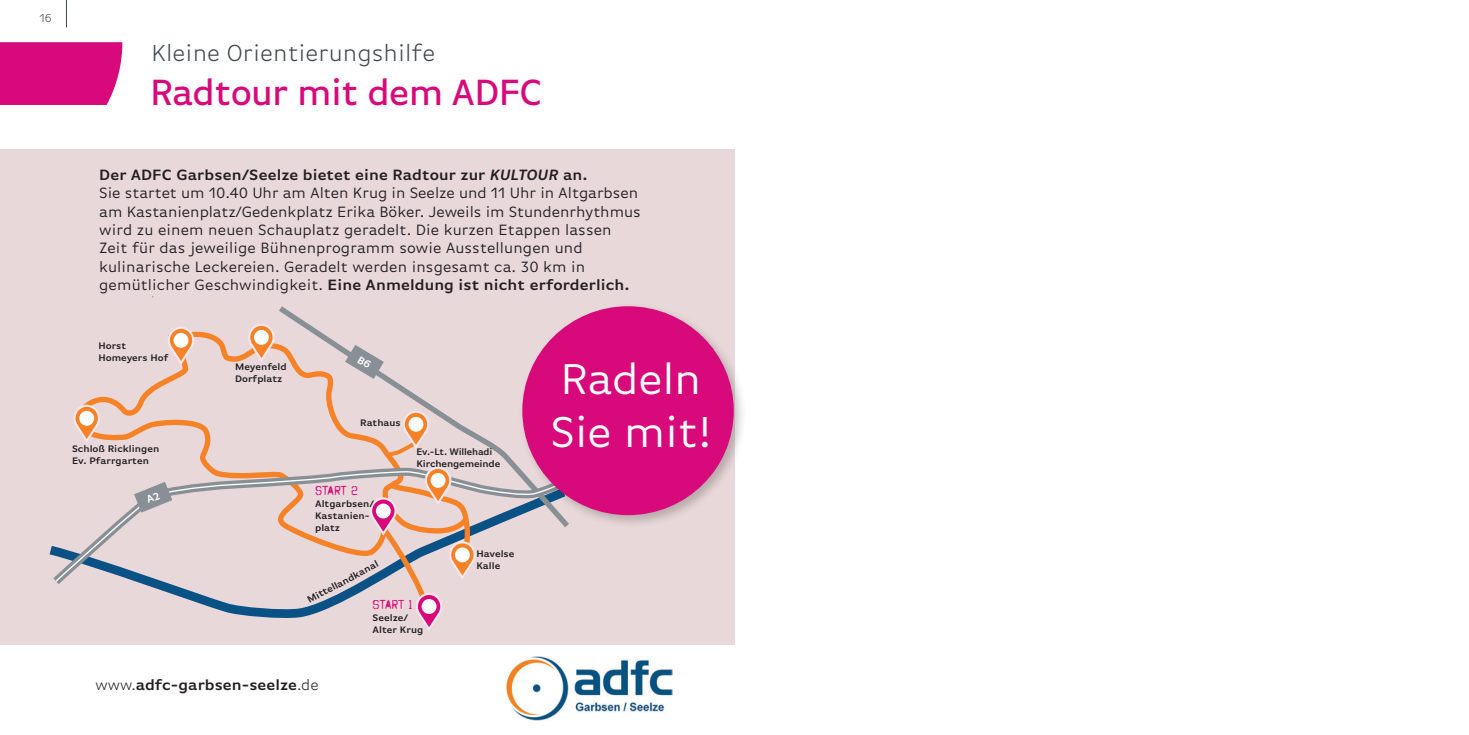
<style>
.page{position:relative;width:1469px;height:735px;background:#fff}
.page>*{position:absolute;margin:0;border:0;box-sizing:border-box;transform-origin:0 0}
.t1{font:45.5px/52.5px "Basic Gothic Pro";letter-spacing:-.01em;color:#fff}
.t2{font:500 38.5px "Basic Gothic Pro";letter-spacing:-.02em;color:#d7097b;scale:.96 1}
.t3{font:300 24.5px "Basic Gothic Pro";color:#41494e}
.t4{font:15.75px/18.4px "Basic Gothic Pro";color:#231f20}
.t5{font:600 15.75px "Basic Gothic Pro";color:#231f20}
.t6{font:13.12px "Octin Spraypaint A Rg";letter-spacing:-.01em;color:#d7097b}
.t7{font:300 12.25px "Basic Gothic Pro";color:#41494e}
.t8{font:600 9.97px/11.9px "Basic Gothic Pro";color:#231f20}
.t9{font:600 9.97px/11.9px "Basic Gothic Pro";color:#231f20;scale:.96 1}
.s1{font-weight:600}
.s2{font-weight:600;font-style:italic}
.s3{font-weight:300}
</style>
<div class="page">
<div style="left:0;top:149px;width:734px;height:495px;background:#e8d8d9"></div>
<svg style="left:66px;top:0;width:1px;height:27px"></svg>
<img style="left:506px;top:656px;width:166px;height:63px">
<svg style="left:158px;top:589px;width:208px;height:29px"></svg>
<svg style="left:86px;top:331px;width:161px;height:132px"></svg>
<svg style="left:276px;top:306px;width:239px;height:157px"></svg>
<svg style="left:49px;top:463px;width:469px;height:126px"></svg>
<svg style="left:55px;top:470px;width:463px;height:112px"></svg>
<div style="left:518px;top:302px;width:229px;height:226px;background:#231f20;opacity:.25"></div>
<div style="left:522px;top:306px;width:211px;height:209px;background:#d7097b;border-radius:50%"></div>
<div style="left:0;top:42px;width:122px;height:63px;background:#d7097b"></div>
<svg style="left:74px;top:403px;width:27px;height:45px"></svg>
<div style="left:79px;top:410px;width:15px;height:15px;background:#fff;border-radius:50%"></div>
<svg style="left:167px;top:327px;width:28px;height:43px"></svg>
<div style="left:173px;top:333px;width:15px;height:14px;background:#fff;border-radius:50%"></div>
<svg style="left:247px;top:324px;width:29px;height:38px"></svg>
<div style="left:254px;top:330px;width:15px;height:14px;background:#fff;border-radius:50%"></div>
<svg style="left:382px;top:409px;width:48px;height:49px"></svg>
<div style="left:408px;top:416px;width:15px;height:15px;background:#fff;border-radius:50%"></div>
<svg style="left:369px;top:465px;width:108px;height:165px"></svg>
<div style="left:430px;top:472px;width:15px;height:15px;background:#fff;border-radius:50%"></div>
<svg style="left:345px;top:344px;width:39px;height:34px"></svg>
<svg style="left:134px;top:481px;width:38px;height:31px"></svg>
<p class="t7" style="left:39px;top:11px;width:14px">16</p>
<h3 class="t3" style="left:151px;top:39px;width:285px">Kleine Orientierungshilfe</h3>
<h2 class="t2" style="left:150px;top:70px;width:410px">Radtour mit dem ADFC</h2>
<p class="t4" style="left:99px;top:165px;width:543px"><span class="s1">Der ADFC Garbsen/Seelze bietet eine Radtour zur</span> <span class="s2">KULTOUR</span> <span class="s1">an.<br></span>Sie startet um 10.40 Uhr am Alten Krug in Seelze und 11 Uhr in Altgarbsen am Kastanienplatz/Gedenkplatz Erika Böker. Jeweils im Stundenrhythmus wird zu einem neuen Schauplatz geradelt. Die kurzen Etappen lassen Zeit für das jeweilige Bühnenprogramm sowie Ausstellungen und kulinarische Leckereien. Geradelt werden insgesamt ca. 30 km in gemütlicher Geschwindigkeit. <span class="s1">Eine Anmeldung ist nicht erforderlich.</span></p>
<p class="t8" style="left:98px;top:340px;width:71px">Horst<br>Homeyers Hof</p>
<p class="t8" style="left:72px;top:442px;width:89px">Schloß Ricklingen<br>Ev. Pfarrgarten</p>
<p class="t8" style="left:235px;top:360px;width:53px">Meyenfeld<br>Dorfplatz</p>
<p class="t8" style="left:360px;top:416px;width:42px">Rathaus</p>
<p class="t6" style="left:315px;top:482px;width:44px">START 2</p>
<p class="t8" style="left:315px;top:497px;width:61px">Altgarbsen/<br>Kastanien&shy;platz</p>
<p class="t9" style="left:416px;top:445px;width:89px">Ev.-Lt. Willehadi<br>Kirchengemeinde</p>
<p class="t8" style="left:305px;top:594px;width:80px;rotate:-28deg">Mittellandkanal</p>
<p class="t6" style="left:372px;top:596px;width:42px">START 1</p>
<p class="t8" style="left:372px;top:611px;width:52px">Seelze/<br>Alter Krug</p>
<p class="t8" style="left:476px;top:547px;width:40px">Havelse<br>Kalle</p>
<p class="t5" style="left:95px;top:675px;width:225px"><span class="s3">www.</span>adfc-garbsen-seelze<span class="s3">.de</span></p>
<h1 class="t1" style="left:550px;top:352px;width:163px">Radeln<br>Sie mit!</h1>
</div>
